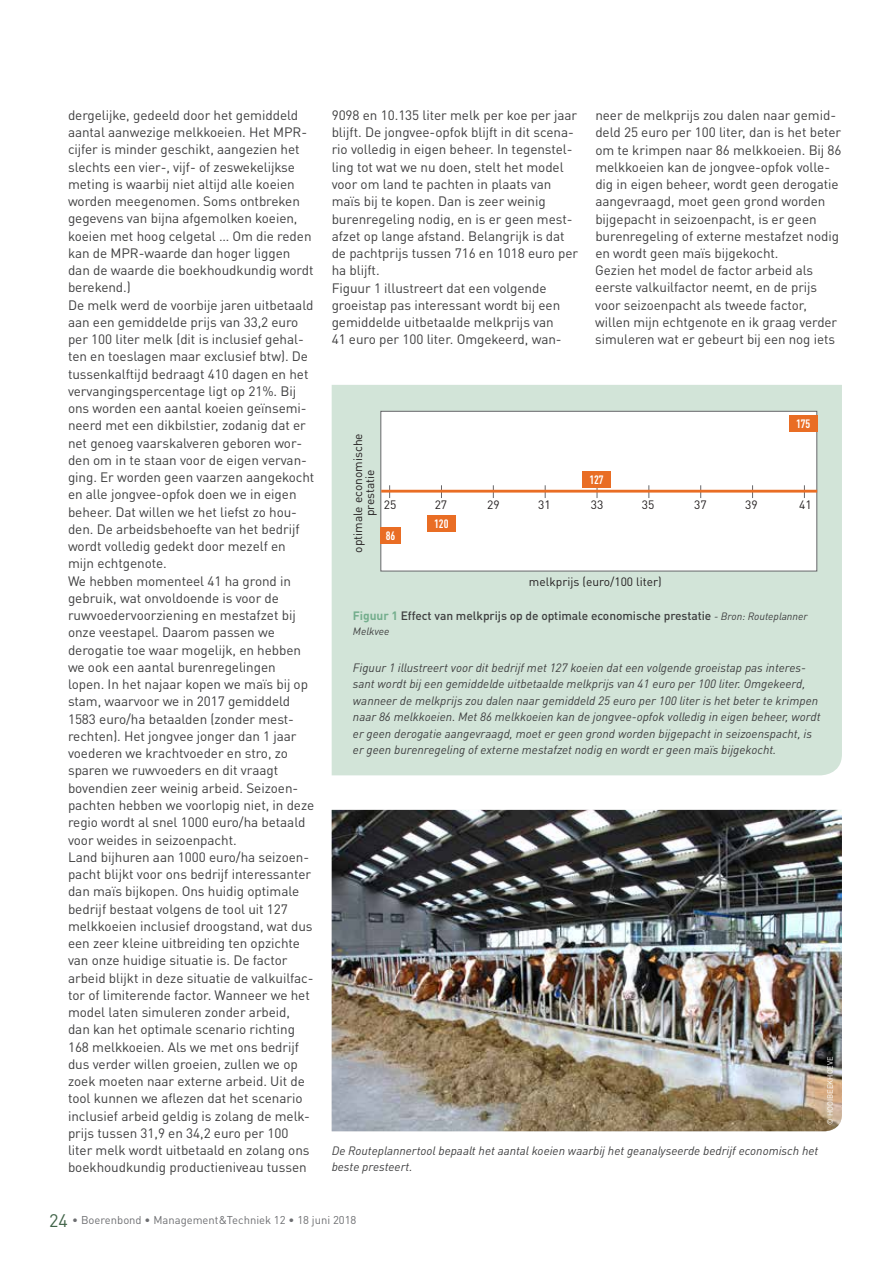
<style>
.page{position:relative;width:893px;height:1263px;background:#fff}
.page>*{position:absolute;margin:0;border:0;box-sizing:border-box;transform-origin:0 0}
.t1{font:13.5px/17.2px "DINOT";letter-spacing:-.005em;color:#3e3e3f}
.t2{font:italic 12px/16.5px "DINOT";color:#3e3e3f}
.t3{font:500 12px "DINOT";letter-spacing:-.005em;color:#3e3e3f}
.t4{font:12px/12px "DINOT";color:#231f20;text-align:center}
.t5{font:700 condensed 12px "DINOT";letter-spacing:-.005em;color:#fff}
.t6{font:11.25px "DINOT";color:#6e6f72}
.t7{font:italic 10.5px "DINOT";color:#3e3e3f}
.t8{font:7.5px "DINOT";letter-spacing:.01em;color:#fff}
.s1{font-weight:700;color:#74ae8d}
.s2{font-weight:400;font-style:italic;font-size:10.5px}
.s3{font-size:18px;color:#416449}
</style>
<div class="page">
<div style="left:332px;top:385px;width:510px;height:390px;background:#d2e4d8"></div>
<div style="left:380px;top:411px;width:437px;height:160px;background:#fff;border:1px solid #67676a"></div>
<div style="left:380px;top:527px;width:20px;height:16px;background:#e96d24"></div>
<div style="left:427px;top:515px;width:28px;height:16px;background:#e96d24"></div>
<div style="left:583px;top:472px;width:28px;height:16px;background:#e96d24"></div>
<div style="left:789px;top:415px;width:28px;height:16px;background:#e96d24"></div>
<hr style="left:381px;top:490px;width:436px;height:3px;background:#e96d24">
<img style="left:332px;top:810px;width:510px;height:321px">
<p class="t1" style="left:68px;top:106px;width:248px">dergelijke, gedeeld door het gemiddeld aantal aanwezige melkkoeien. Het MPR&shy;cijfer is minder geschikt, aangezien het slechts een vier-, vijf- of zeswekelijkse meting is waarbij niet altijd alle koeien worden meegenomen. Soms ontbreken gegevens van bijna afgemolken koeien, koeien met hoog celgetal … Om die reden kan de MPR-waarde dan hoger liggen dan de waarde die boekhoudkundig wordt berekend.)<br>De melk werd de voorbije jaren uitbetaald aan een gemiddelde prijs van 33,2 euro per 100 liter melk (dit is inclusief gehal&shy;ten en toeslagen maar exclusief btw). De tussenkalftijd bedraagt 410 dagen en het vervangingspercentage ligt op 21%. Bij ons worden een aantal koeien geïnsemi&shy;neerd met een dikbilstier, zodanig dat er net genoeg vaarskalveren geboren wor&shy;den om in te staan voor de eigen vervan&shy;ging. Er worden geen vaarzen aangekocht en alle jongvee-opfok doen we in eigen beheer. Dat willen we het liefst zo hou&shy;den. De arbeidsbehoefte van het bedrijf wordt volledig gedekt door mezelf en mijn echtgenote.<br>We hebben momenteel 41 ha grond in gebruik, wat onvoldoende is voor de ruwvoedervoorziening en mestafzet bij onze veestapel. Daarom passen we derogatie toe waar mogelijk, en hebben we ook een aantal burenregelingen lopen. In het najaar kopen we maïs bij op stam, waarvoor we in 2017 gemiddeld 1583 euro/ha betaalden (zonder mest&shy;rechten). Het jongvee jonger dan 1 jaar voederen we krachtvoeder en stro, zo sparen we ruwvoeders en dit vraagt bovendien zeer weinig arbeid. Seizoen&shy;pachten hebben we voorlopig niet, in deze regio wordt al snel 1000 euro/ha betaald voor weides in seizoenpacht.<br>Land bijhuren aan 1000 euro/ha seizoen&shy;pacht blijkt voor ons bedrijf interessanter dan maïs bijkopen. Ons huidig optimale bedrijf bestaat volgens de tool uit 127 melkkoeien inclusief droogstand, wat dus een zeer kleine uitbreiding ten opzichte van onze huidige situatie is. De factor arbeid blijkt in deze situatie de valkuilfac&shy;tor of limiterende factor. Wanneer we het model laten simuleren zonder arbeid, dan kan het optimale scenario richting 168 melkkoeien. Als we met ons bedrijf dus verder willen groeien, zullen we op zoek moeten naar externe arbeid. Uit de tool kunnen we aflezen dat het scenario inclusief arbeid geldig is zolang de melk&shy;prijs tussen 31,9 en 34,2 euro per 100 liter melk wordt uitbetaald en zolang ons boekhoudkundig productieniveau tussen</p>
<p class="t1" style="left:332px;top:106px;width:248px">9098 en 10.135 liter melk per koe per jaar blijft. De jongvee-opfok blijft in dit scena&shy;rio volledig in eigen beheer. In tegenstel&shy;ling tot wat we nu doen, stelt het model voor om land te pachten in plaats van maïs bij te kopen. Dan is zeer weinig burenregeling nodig, en is er geen mest&shy;afzet op lange afstand. Belangrijk is dat de pachtprijs tussen 716 en 1018 euro per ha blijft.<br>Figuur 1 illustreert dat een volgende groeistap pas interessant wordt bij een gemiddelde uitbetaalde melkprijs van<br>41 euro per 100 liter. Omgekeerd, wan-</p>
<p class="t1" style="left:595px;top:106px;width:248px">neer de melkprijs zou dalen naar gemid&shy;deld 25 euro per 100 liter, dan is het beter om te krimpen naar 86 melkkoeien. Bij 86 melkkoeien kan de jongvee-opfok volle&shy;dig in eigen beheer, wordt geen derogatie aangevraagd, moet geen grond worden bijgepacht in seizoenpacht, is er geen burenregeling of externe mestafzet nodig en wordt geen maïs bijgekocht.<br>Gezien het model de factor arbeid als eerste valkuilfactor neemt, en de prijs voor seizoenpacht als tweede factor, willen mijn echtgenote en ik graag verder simuleren wat er gebeurt bij een nog iets</p>
<p class="t5" style="left:796px;top:416px;width:16px">175</p>
<p class="t4" style="left:352px;top:553px;width:121px;rotate:-90deg">optimale economische prestatie</p>
<p class="t5" style="left:589px;top:473px;width:16px">127</p>
<p class="t4" style="left:384px;top:498px;width:14px">25</p>
<p class="t4" style="left:435px;top:498px;width:14px">27</p>
<p class="t4" style="left:487px;top:498px;width:14px">29</p>
<p class="t4" style="left:538px;top:498px;width:14px">31</p>
<p class="t4" style="left:591px;top:498px;width:14px">33</p>
<p class="t4" style="left:642px;top:498px;width:14px">35</p>
<p class="t4" style="left:694px;top:498px;width:14px">37</p>
<p class="t4" style="left:745px;top:498px;width:14px">39</p>
<p class="t4" style="left:799px;top:498px;width:14px">41</p>
<p class="t5" style="left:386px;top:529px;width:11px">86</p>
<p class="t5" style="left:434px;top:516px;width:16px">120</p>
<p class="t4" style="left:529px;top:576px;width:134px">melkprijs (euro/100 liter)</p>
<p class="t3" style="left:353px;top:608px;width:456px"><span class="s1">Figuur 1</span> Effect van melkprijs op de optimale economische prestatie <span class="s2">- Bron: Routeplanner</span></p>
<p class="t7" style="left:353px;top:625px;width:38px">Melkvee</p>
<p class="t2" style="left:353px;top:659px;width:469px">Figuur 1 illustreert voor dit bedrijf met 127 koeien dat een volgende groeistap pas interes&shy;sant wordt bij een gemiddelde uitbetaalde melkprijs van 41 euro per 100 liter. Omgekeerd, wanneer de melkprijs zou dalen naar gemiddeld 25 euro per 100 liter is het beter te krimpen naar 86 melkkoeien. Met 86 melkkoeien kan de jongvee-opfok volledig in eigen beheer, wordt er geen derogatie aangevraagd, moet er geen grond worden bijgepacht in seizoenspacht, is er geen burenregeling of externe mestafzet nodig en wordt er geen maïs bijgekocht.</p>
<p class="t8" style="left:825px;top:1125px;width:70px;rotate:-90deg">© HOOIBEEKHOEVE</p>
<p class="t2" style="left:332px;top:1142px;width:488px">De Routeplannertool bepaalt het aantal koeien waarbij het geanalyseerde bedrijf economisch het beste presteert.</p>
<p class="t6" style="left:49px;top:1213px;width:309px"><span class="s3">24</span> • Boerenbond • Management&amp;Techniek 12 • 18 juni 2018</p>
</div>
